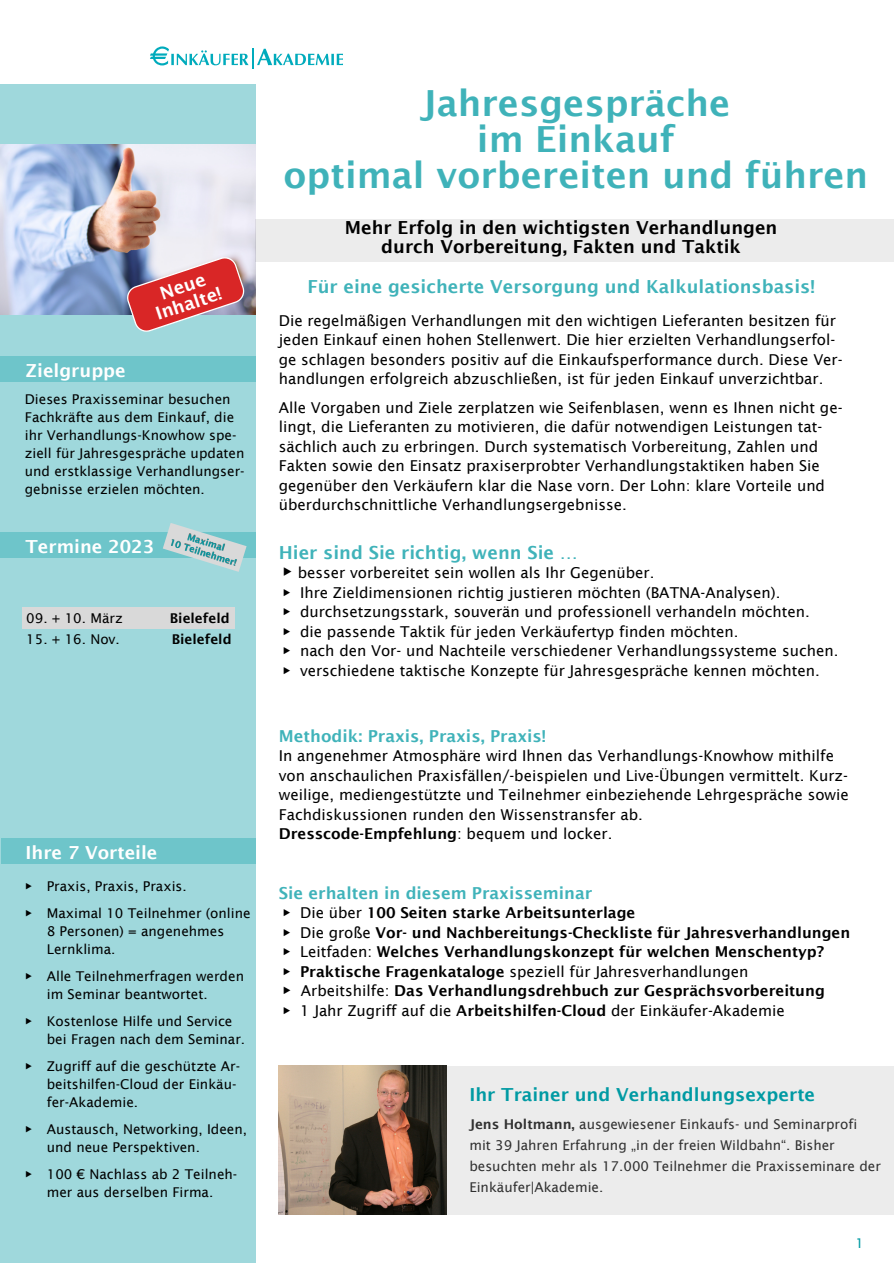
<style>
.page{position:relative;width:894px;height:1263px;background:#fff}
.page>*{position:absolute;margin:0;border:0;box-sizing:border-box;transform-origin:0 0}
.t1{font:600 36px/36px "Lucida Sans";color:rgb(0 154 163/.76);text-align:center}
.t2{font:600 18px "Lucida Sans";color:rgb(0 154 163/.76)}
.t3{font:600 18px/19.5px "Lucida Sans";color:#000;text-align:center}
.t4{font:600 18px/18px "Lucida Sans";color:#fff;text-align:center}
.t5{font:600 18px "Lucida Sans";color:#009aa3}
.t6{font:600 16.5px "Lucida Sans";color:rgb(0 154 163/.76)}
.t7{font:15px/19.5px "Lucida Sans";color:#000}
.t8{font:600 15px/19.5px "Lucida Sans";color:#000}
.t9{font:13.5px/18px "Lucida Sans";color:#000}
.t10{font:13.5px/21px "Lucida Sans";color:rgb(0 0 0/.8)}
.t11{font:600 13.5px "Lucida Sans";color:#000}
.t12{font:13.5px "Lucida Sans";color:#009aa3}
.t13{font:600 9px/10.5px "Lucida Sans";color:#009aa3;text-align:center}
.s1{font-family:"MS UI Gothic"}
.s2{font-family:"MS UI Gothic";font-size:18px}
.s3{font-weight:600}
.s4{font-family:"MS UI Gothic";font-weight:400}
.s5{font-weight:400}
.s6{font-family:"MS UI Gothic";font-weight:400;font-size:15.75px}
</style>
<div class="page">
<div style="left:0;top:85px;width:255px;height:1178px;background:#9fd8dc"></div>
<div style="left:446px;top:1066px;width:447px;height:149px;background:#ececec"></div>
<div style="left:1px;top:838px;width:254px;height:26px;background:#6ec5ca"></div>
<svg style="left:150px;top:46px;width:193px;height:23px"></svg>
<div style="left:0;top:356px;width:255px;height:26px;background:#6ec5ca"></div>
<div style="left:0;top:532px;width:255px;height:25px;background:#6ec5ca"></div>
<img style="left:0;top:144px;width:255px;height:170px">
<img style="left:279px;top:1065px;width:167px;height:149px">
<svg style="left:163px;top:523px;width:83px;height:49px"></svg>
<img style="left:171px;top:534px;width:65px;height:31px">
<div style="left:255px;top:220px;width:638px;height:42px;background:#ececec"></div>
<svg style="left:126px;top:256px;width:119px;height:76px;background:#c26b72"></svg>
<div style="left:22px;top:608px;width:212px;height:21px;background:#d9d9d9"></div>
<p class="t4" style="left:26px;top:363px;width:102px">Zielgruppe</p>
<p class="t4" style="left:148px;top:290px;width:70px;rotate:-18deg">Neue<br>Inhalte!</p>
<p class="t9" style="left:25px;top:391px;width:221px">Dieses Praxisseminar besuchen<br>Fachkräfte aus dem Einkauf, die ihr Verhandlungs-Knowhow spe&shy;ziell für Jahresgespräche updaten und erstklassige Verhandlungser&shy;gebnisse erzielen möchten.</p>
<p class="t4" style="left:26px;top:539px;width:130px">Termine 2023</p>
<p class="t13" style="left:174px;top:528px;width:71px;rotate:17deg">Maximal<br>10 Teilnehmer!</p>
<p class="t9" style="left:26px;top:610px;width:98px">09. + 10. März</p>
<p class="t11" style="left:170px;top:612px;width:61px">Bielefeld</p>
<p class="t9" style="left:26px;top:631px;width:95px">15. + 16. Nov.</p>
<p class="t11" style="left:172px;top:633px;width:61px">Bielefeld</p>
<p class="t4" style="left:26px;top:845px;width:133px">Ihre 7 Vorteile</p>
<p class="t9" style="left:26px;top:873px;width:226px;line-height:27px"><span class="s1">▶</span> Praxis, Praxis, Praxis.<br><span class="s1">▶</span> Maximal 10 Teilnehmer (online</p>
<p class="t9" style="left:47px;top:923px;width:179px">8 Personen) = angenehmes<br>Lernklima.</p>
<p class="t9" style="left:47px;top:968px;width:199px;text-indent:-21px"><span class="s1">▶</span> Alle Teilnehmerfragen werden im Seminar beantwortet.</p>
<p class="t9" style="left:47px;top:1013px;width:200px;text-indent:-21px"><span class="s1">▶</span> Kostenlose Hilfe und Service bei Fragen nach dem Seminar.</p>
<p class="t9" style="left:47px;top:1058px;width:195px;text-indent:-21px"><span class="s1">▶</span> Zugriff auf die geschützte Ar&shy;beitshilfen-Cloud der Einkäu&shy;fer-Akademie.</p>
<p class="t9" style="left:47px;top:1121px;width:202px;text-indent:-21px"><span class="s1">▶</span> Austausch, Networking, Ideen, und neue Perspektiven.</p>
<p class="t9" style="left:26px;top:1166px;width:213px;text-align:center"><span class="s1">▶</span> 100 € Nachlass ab 2 Teilneh&shy;mer aus derselben Firma.</p>
<h1 class="t1" style="left:283px;top:88px;width:586px">Jahresgespräche<br>im Einkauf<br>optimal vorbereiten und führen</h1>
<p class="t3" style="left:345px;top:219px;width:434px">Mehr Erfolg in den wichtigsten Verhandlungen durch Vorbereitung, Fakten und Taktik</p>
<p class="t2" style="left:307px;top:279px;width:509px">Für eine gesicherte Versorgung und Kalkulationsbasis!</p>
<p class="t7" style="left:279px;top:312px;width:565px">Die regelmäßigen Verhandlungen mit den wichtigen Lieferanten besitzen für jeden Einkauf einen hohen Stellenwert. Die hier erzielten Verhandlungserfol&shy;ge schlagen besonders positiv auf die Einkaufsperformance durch. Diese Ver&shy;handlungen erfolgreich abzuschließen, ist für jeden Einkauf unverzichtbar.</p>
<p class="t7" style="left:279px;top:399px;width:565px">Alle Vorgaben und Ziele zerplatzen wie Seifenblasen, wenn es Ihnen nicht ge&shy;lingt, die Lieferanten zu motivieren, die dafür notwendigen Leistungen tat&shy;sächlich auch zu erbringen. Durch systematisch Vorbereitung, Zahlen und Fakten sowie den Einsatz praxiserprobter Verhandlungstaktiken haben Sie gegenüber den Verkäufern klar die Nase vorn. Der Lohn: klare Vorteile und überdurchschnittliche Verhandlungsergebnisse.</p>
<p class="t2" style="left:279px;top:545px;width:300px">Hier sind Sie richtig, wenn Sie …</p>
<p class="t7" style="left:283px;top:564px;width:556px"><span class="s2">▶</span> besser vorbereitet sein wollen als Ihr Gegenüber.<br><span class="s1">▶</span> Ihre Zieldimensionen richtig justieren möchten (BATNA-Analysen).<br><span class="s1">▶</span> durchsetzungsstark, souverän und professionell verhandeln möchten.<br><span class="s1">▶</span> die passende Taktik für jeden Verkäufertyp finden möchten.<br><span class="s1">▶</span> nach den Vor- und Nachteile verschiedener Verhandlungssysteme suchen. <span class="s1">▶</span> verschiedene taktische Konzepte für Jahresgespräche kennen möchten.</p>
<p class="t6" style="left:279px;top:729px;width:268px">Methodik: Praxis, Praxis, Praxis!</p>
<p class="t7" style="left:279px;top:747px;width:571px">In angenehmer Atmosphäre wird Ihnen das Verhandlungs-Knowhow mithilfe von anschaulichen Praxisfällen/-beispielen und Live-Übungen vermittelt. Kurz&shy;weilige, mediengestützte und Teilnehmer einbeziehende Lehrgespräche sowie Fachdiskussionen runden den Wissenstransfer ab.<br><span class="s3">Dresscode-Empfehlung</span>: bequem und locker.</p>
<p class="t6" style="left:279px;top:886px;width:315px">Sie erhalten in diesem Praxisseminar</p>
<p class="t8" style="left:283px;top:904px;width:568px"><span class="s4">▶</span> <span class="s5">Die über</span> 100 Seiten starke Arbeitsunterlage<br><span class="s4">▶</span> <span class="s5">Die große</span> Vor- und Nachbereitungs-Checkliste für Jahresverhandlungen <span class="s4">▶</span> <span class="s5">Leitfaden:</span> Welches Verhandlungskonzept für welchen Menschentyp?<br><span class="s4">▶</span> Praktische Fragenkataloge <span class="s5">speziell für Jahresverhandlungen<br></span><span class="s6">▶</span> <span class="s5">Arbeitshilfe:</span> Das Verhandlungsdrehbuch zur Gesprächsvorbereitung<br><span class="s4">▶</span> <span class="s5">1 Jahr Zugriff auf die</span> Arbeitshilfen-Cloud <span class="s5">der Einkäufer-Akademie</span></p>
<p class="t5" style="left:469px;top:1087px;width:347px">Ihr Trainer und Verhandlungsexperte</p>
<p class="t10" style="left:469px;top:1115px;width:413px"><span class="s3">Jens Holtmann,</span> ausgewiesener Einkaufs- und Seminarprofi mit 39 Jahren Erfahrung „in der freien Wildbahn“. Bisher besuchten mehr als 17.000 Teilnehmer die Praxisseminare der Einkäufer|Akademie.</p>
<p class="t12" style="left:855px;top:1238px;width:10px">1</p>
</div>
